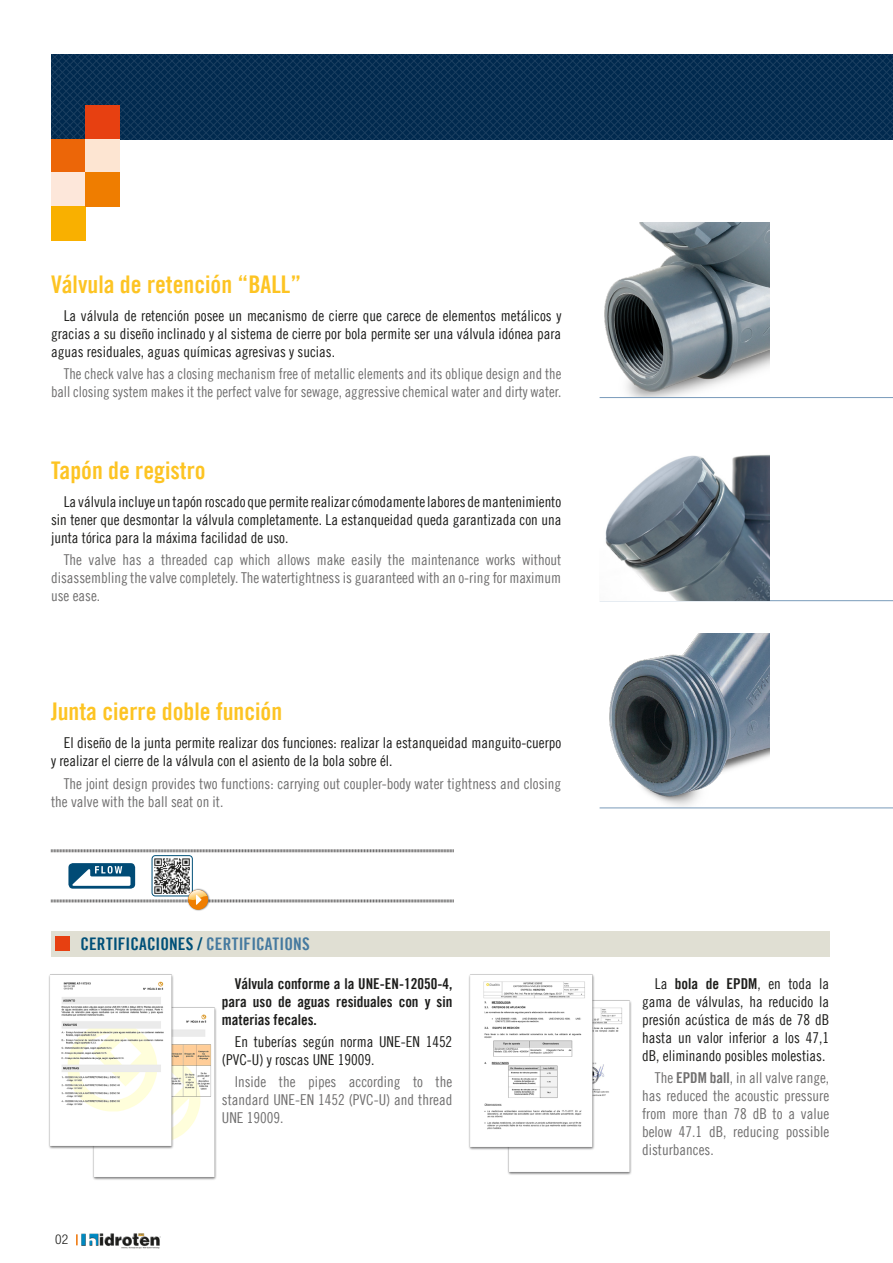
<style>
.page{position:relative;width:893px;height:1263px;background:#fff}
.page>*{position:absolute;margin:0;border:0;box-sizing:border-box;transform-origin:0 0}
.t1{font:24.3px "Trade Gothic LT Bold Cond Twenty";color:#fdc423}
.t2{font:17.4px "Trade Gothic LT Bold Cond Twenty";letter-spacing:.005em;color:#005078}
.t3{font:15px/18px "Trade Gothic LT Cond Eighteen";color:#1d1d1b;text-align:justify}
.t4{font:15px/18px "Trade Gothic LT Cond Eighteen";color:#706f6f;text-align:justify}
.t5{font:15px/18px "Trade Gothic LT Bold Cond Twenty";color:#1d1d1b;text-align:justify}
.t6{font:300 condensed 13.5px "Helvetica Neue LT Std";color:#1d1d1b}
.s1{color:#467a9f}
.s2{font-family:"Trade Gothic LT Bold Cond Twenty"}
</style>
<div class="page">
<svg style="left:51px;top:54px;width:842px;height:85px;background:#093054"></svg>
<div style="left:51px;top:139px;width:34px;height:34px;background:#ec6608"></div>
<div style="left:85px;top:105px;width:34px;height:34px;background:#e74011"></div>
<div style="left:51px;top:173px;width:34px;height:34px;background:#fde7da"></div>
<div style="left:85px;top:139px;width:34px;height:34px;background:#fde5d2"></div>
<div style="left:51px;top:207px;width:34px;height:34px;background:#f9b000"></div>
<div style="left:85px;top:173px;width:34px;height:34px;background:#ef7d00"></div>
<img style="left:81px;top:1233px;width:80px;height:16px">
<svg style="left:76px;top:1234px;width:2px;height:11px"></svg>
<div style="left:51px;top:931px;width:778px;height:26px;background:#e0dfd3"></div>
<div style="left:55px;top:936px;width:15px;height:15px;background:#e74011"></div>
<svg style="left:51px;top:849px;width:403px;height:4px;background:#b6b6b6"></svg>
<img style="left:604px;top:223px;width:166px;height:174px">
<hr style="left:600px;top:397px;width:293px;height:1px;background:#7a9bba">
<img style="left:609px;top:633px;width:161px;height:174px">
<hr style="left:600px;top:600px;width:293px;height:1px;background:#7a9bba">
<img style="left:605px;top:455px;width:165px;height:145px">
<hr style="left:600px;top:807px;width:293px;height:1px;background:#7a9bba">
<div style="left:68px;top:863px;width:67px;height:26px;background:#004b76;border-radius:4px"></div>
<img style="left:93px;top:1007px;width:124px;height:173px">
<img style="left:49px;top:974px;width:127px;height:177px">
<img style="left:508px;top:1000px;width:124px;height:175px">
<img style="left:469px;top:974px;width:128px;height:178px">
<img style="left:152px;top:856px;width:38px;height:10px">
<div style="left:152px;top:855px;width:41px;height:41px;border:1px solid #005078;border-radius:3px"></div>
<img style="left:189px;top:905px;width:19px;height:6px">
<div style="left:188px;top:890px;width:20px;height:19px;background:#ef7e01;border-radius:50%"></div>
<svg style="left:51px;top:866px;width:403px;height:39px"></svg>
<h1 class="t1" style="left:51px;top:269px;width:252px">Válvula de retención “BALL”</h1>
<p class="t3" style="left:51px;top:306px;width:512px;text-indent:13px">La válvula de retención posee un mecanismo de cierre que carece de elementos metálicos y gracias a su diseño inclinado y al sistema de cierre por bola permite ser una válvula idónea para aguas residuales, aguas químicas agresivas y sucias.</p>
<p class="t4" style="left:51px;top:364px;width:512px;text-align:right">The check valve has a closing mechanism free of metallic elements and its oblique design and the ball closing system makes it the perfect valve for sewage, aggressive chemical water and dirty water.</p>
<h1 class="t1" style="left:51px;top:455px;width:156px">Tapón de registro</h1>
<p class="t3" style="left:51px;top:492px;width:512px;text-indent:13px">La válvula incluye un tapón roscado que permite realizar cómodamente labores de mantenimiento sin tener que desmontar la válvula completamente. La estanqueidad queda garantizada con una junta tórica para la máxima facilidad de uso.</p>
<p class="t4" style="left:51px;top:551px;width:512px;text-indent:13px">The valve has a threaded cap which allows make easily the maintenance works without disassembling the valve completely. The watertightness is guaranteed with an o-ring for maximum use ease.</p>
<h1 class="t1" style="left:51px;top:697px;width:233px">Junta cierre doble función</h1>
<p class="t3" style="left:51px;top:734px;width:512px;text-indent:13px">El diseño de la junta permite realizar dos funciones: realizar la estanqueidad manguito-cuerpo y realizar el cierre de la válvula con el asiento de la bola sobre él.</p>
<p class="t4" style="left:51px;top:774px;width:512px;text-indent:13px">The joint design provides two functions: carrying out coupler-body water tightness and closing the valve with the ball seat on it.</p>
<p class="t2" style="left:80px;top:933px;width:231px">CERTIFICACIONES / <span class="s1">CERTIFICATIONS</span></p>
<p class="t6" style="left:55px;top:1232px;width:15px">02</p>
<p class="t5" style="left:222px;top:974px;width:232px;text-indent:13px">Válvula conforme a la UNE-EN-12050-4, para uso de aguas residuales con y sin materias fecales.</p>
<p class="t3" style="left:222px;top:1032px;width:232px;text-indent:13px">En tuberías según norma UNE-EN 1452 (PVC-U) y roscas UNE 19009.</p>
<p class="t4" style="left:222px;top:1073px;width:232px;text-indent:13px">Inside the pipes according to the standard UNE-EN 1452 (PVC-U) and thread UNE 19009.</p>
<p class="t3" style="left:642px;top:974px;width:189px;text-indent:13px">La <span class="s2">bola de EPDM</span>, en toda la gama de válvulas, ha reducido la presión acústica de más de 78 dB hasta un valor inferior a los 47,1 dB, eliminando posibles molestias.</p>
<p class="t4" style="left:642px;top:1068px;width:189px;text-indent:13px">The <span class="s2">EPDM ball</span>, in all valve range, has reduced the acoustic pressure from more than 78 dB to a value below 47.1 dB, reducing possible disturbances.</p>
</div>
